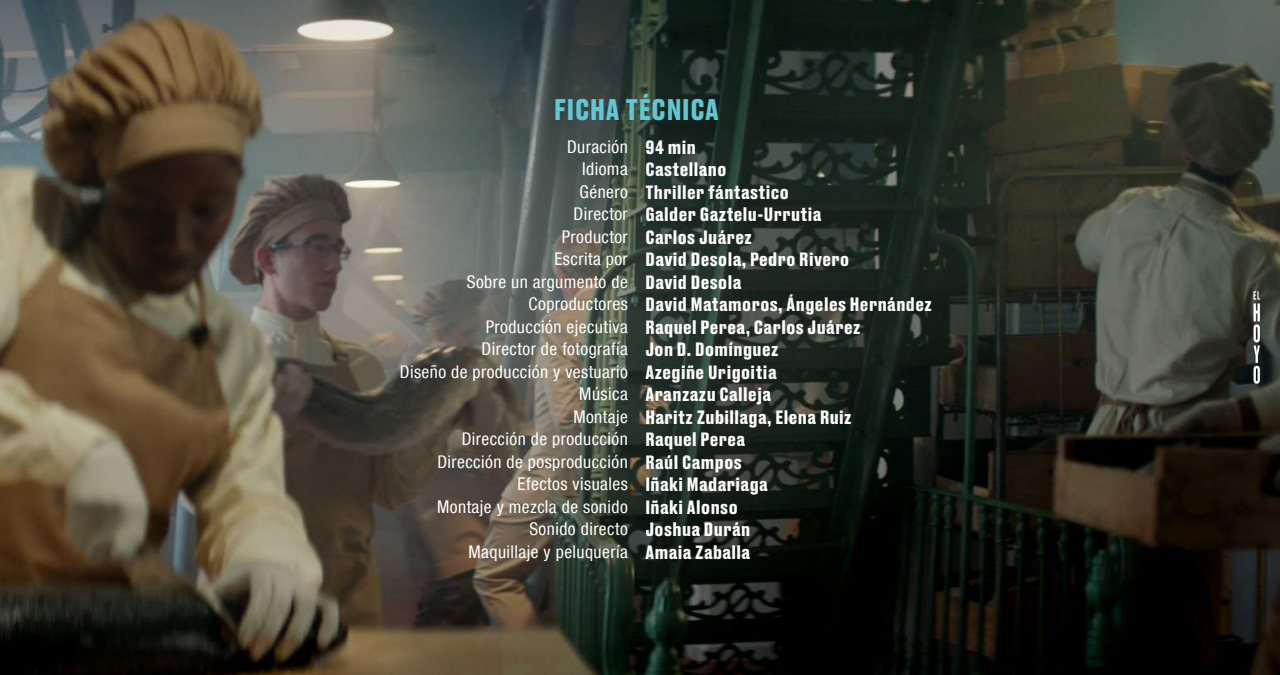
<style>
.page{position:relative;width:1280px;height:675px;background:#fff}
.page>*{position:absolute;margin:0;border:0;box-sizing:border-box;transform-origin:0 0}
.t1{font:700 28.12px "Druk Text";letter-spacing:.025em;color:#61c7d2}
.t2{font:700 18.12px/22.5px "Druk Text";letter-spacing:.025em;color:#fff}
.t3{font:condensed 17.5px/22.5px "Helvetica Neue LT Com";letter-spacing:.025em;color:#fff;text-align:right}
</style>
<div class="page">
<img style="left:0;top:0;width:1280px;height:675px">
<svg style="left:1254px;top:291px;width:6px;height:93px"></svg>
<h1 class="t1" style="left:554px;top:88px;width:166px">FICHA TÉCNICA</h1>
<p class="t3" style="left:400px;top:135px;width:229px">Duración<br>Idioma<br>Género<br>Director<br>Productor<br>Escrita por<br>Sobre un argumento de<br>Coproductores<br>Producción ejecutiva<br>Director de fotografía<br>Diseño de producción y vestuario<br>Música<br>Montaje<br>Dirección de producción<br>Dirección de posproducción<br>Efectos visuales<br>Montaje y mezcla de sonido<br>Sonido directo<br>Maquillaje y peluquería</p>
<p class="t2" style="left:645px;top:135px;width:288px">94 min<br>Castellano<br>Thriller fántastico<br>Galder Gaztelu-Urrutia<br>Carlos Juárez<br>David Desola, Pedro Rivero<br>David Desola<br>David Matamoros, Ángeles Hernández<br>Raquel Perea, Carlos Juárez<br>Jon D. Domínguez<br>Azegiñe Urigoitia<br>Aranzazu Calleja<br>Haritz Zubillaga, Elena Ruiz<br>Raquel Perea<br>Raúl Campos<br>Iñaki Madariaga<br>Iñaki Alonso<br>Joshua Durán<br>Amaia Zaballa</p>
</div>
